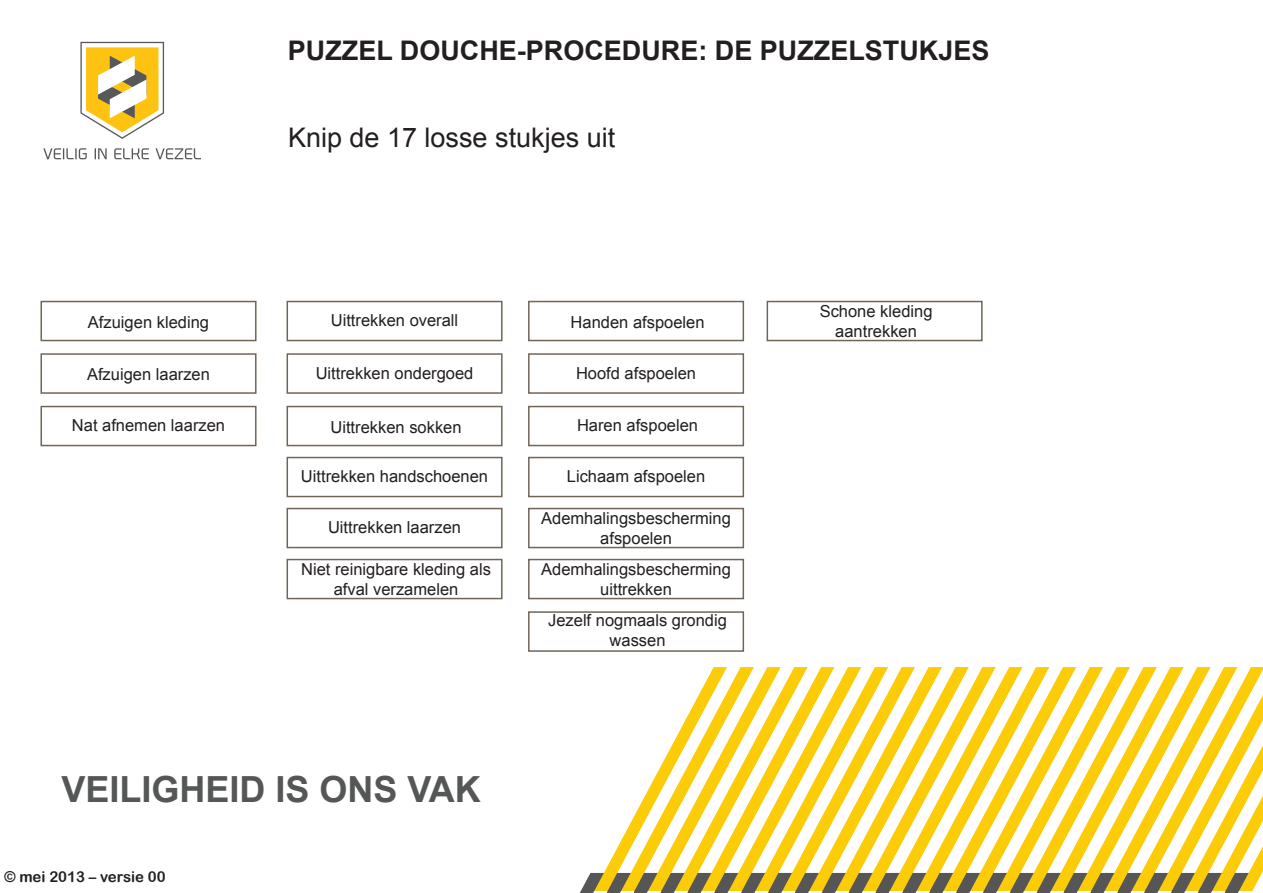
<style>
.page{position:relative;width:1263px;height:893px;background:#fff}
.page>*{position:absolute;margin:0;border:0;box-sizing:border-box;transform-origin:0 0}
.t1{font:700 36px "Arial";color:#555757}
.t2{font:700 27px "Arial";color:#231f20}
.t3{font:27px "Arial";color:#231f20}
.t4{font:16.5px/19.8px "Arial";color:#231f20;text-align:center}
.t5{font:15px "Arial Rounded MT Bold";color:#231f20}
</style>
<div class="page">
<svg style="left:80px;top:42px;width:84px;height:97px"></svg>
<svg style="left:43px;top:148px;width:44px;height:11px"></svg>
<svg style="left:95px;top:148px;width:12px;height:11px"></svg>
<svg style="left:114px;top:148px;width:35px;height:11px"></svg>
<svg style="left:155px;top:148px;width:46px;height:11px"></svg>
<div style="left:286px;top:301px;width:216px;height:40px;background:#fff;border:2px solid #716557"></div>
<div style="left:286px;top:559px;width:216px;height:40px;background:#fff;border:2px solid #716557"></div>
<div style="left:286px;top:508px;width:216px;height:40px;background:#fff;border:2px solid #716557"></div>
<div style="left:286px;top:457px;width:216px;height:40px;background:#fff;border:2px solid #716557"></div>
<div style="left:286px;top:353px;width:216px;height:41px;background:#fff;border:2px solid #716557"></div>
<div style="left:286px;top:406px;width:216px;height:40px;background:#fff;border:2px solid #716557"></div>
<div style="left:528px;top:301px;width:216px;height:40px;background:#fff;border:2px solid #716557"></div>
<div style="left:528px;top:559px;width:216px;height:40px;background:#fff;border:2px solid #716557"></div>
<div style="left:528px;top:508px;width:216px;height:40px;background:#fff;border:2px solid #716557"></div>
<div style="left:528px;top:457px;width:216px;height:40px;background:#fff;border:2px solid #716557"></div>
<div style="left:528px;top:353px;width:216px;height:41px;background:#fff;border:2px solid #716557"></div>
<div style="left:528px;top:611px;width:216px;height:41px;background:#fff;border:2px solid #716557"></div>
<div style="left:528px;top:406px;width:216px;height:40px;background:#fff;border:2px solid #716557"></div>
<div style="left:40px;top:301px;width:216px;height:40px;background:#fff;border:2px solid #716557"></div>
<div style="left:40px;top:353px;width:216px;height:41px;background:#fff;border:2px solid #716557"></div>
<div style="left:40px;top:406px;width:216px;height:40px;background:#fff;border:2px solid #716557"></div>
<div style="left:766px;top:301px;width:216px;height:40px;background:#fff;border:2px solid #716557"></div>
<img style="left:580px;top:668px;width:683px;height:225px">
<h2 class="t2" style="left:288px;top:33px;width:703px">PUZZEL DOUCHE-PROCEDURE: DE PUZZELSTUKJES</h2>
<p class="t4" style="left:88px;top:312px;width:123px">Afzuigen kleding</p>
<p class="t4" style="left:87px;top:365px;width:124px">Afzuigen laarzen</p>
<p class="t4" style="left:72px;top:416px;width:155px">Nat afnemen laarzen</p>
<h2 class="t3" style="left:288px;top:120px;width:329px">Knip de 17 losse stukjes uit</h2>
<p class="t4" style="left:331px;top:311px;width:129px">Uittrekken overall</p>
<p class="t4" style="left:316px;top:363px;width:159px">Uittrekken ondergoed</p>
<p class="t4" style="left:330px;top:417px;width:133px">Uittrekken sokken</p>
<p class="t4" style="left:301px;top:467px;width:189px">Uittrekken handschoenen</p>
<p class="t4" style="left:328px;top:518px;width:134px">Uittrekken laarzen</p>
<p class="t4" style="left:301px;top:560px;width:191px">Niet reinigbare kleding als afval verzamelen</p>
<p class="t4" style="left:571px;top:312px;width:135px">Handen afspoelen</p>
<p class="t4" style="left:576px;top:363px;width:122px">Hoofd afspoelen</p>
<p class="t4" style="left:577px;top:416px;width:123px">Haren afspoelen</p>
<p class="t4" style="left:567px;top:467px;width:140px">Lichaam afspoelen</p>
<p class="t4" style="left:541px;top:509px;width:191px">Ademhalingsbescherming afspoelen</p>
<p class="t4" style="left:541px;top:560px;width:191px">Ademhalingsbescherming uittrekken</p>
<p class="t4" style="left:548px;top:611px;width:180px">Jezelf nogmaals grondig wassen</p>
<h1 class="t1" style="left:62px;top:765px;width:421px">VEILIGHEID IS ONS VAK</h1>
<p class="t5" style="left:4px;top:868px;width:163px">© mei 2013 – versie 00</p>
<p class="t4" style="left:820px;top:302px;width:114px">Schone kleding aantrekken</p>
</div>
